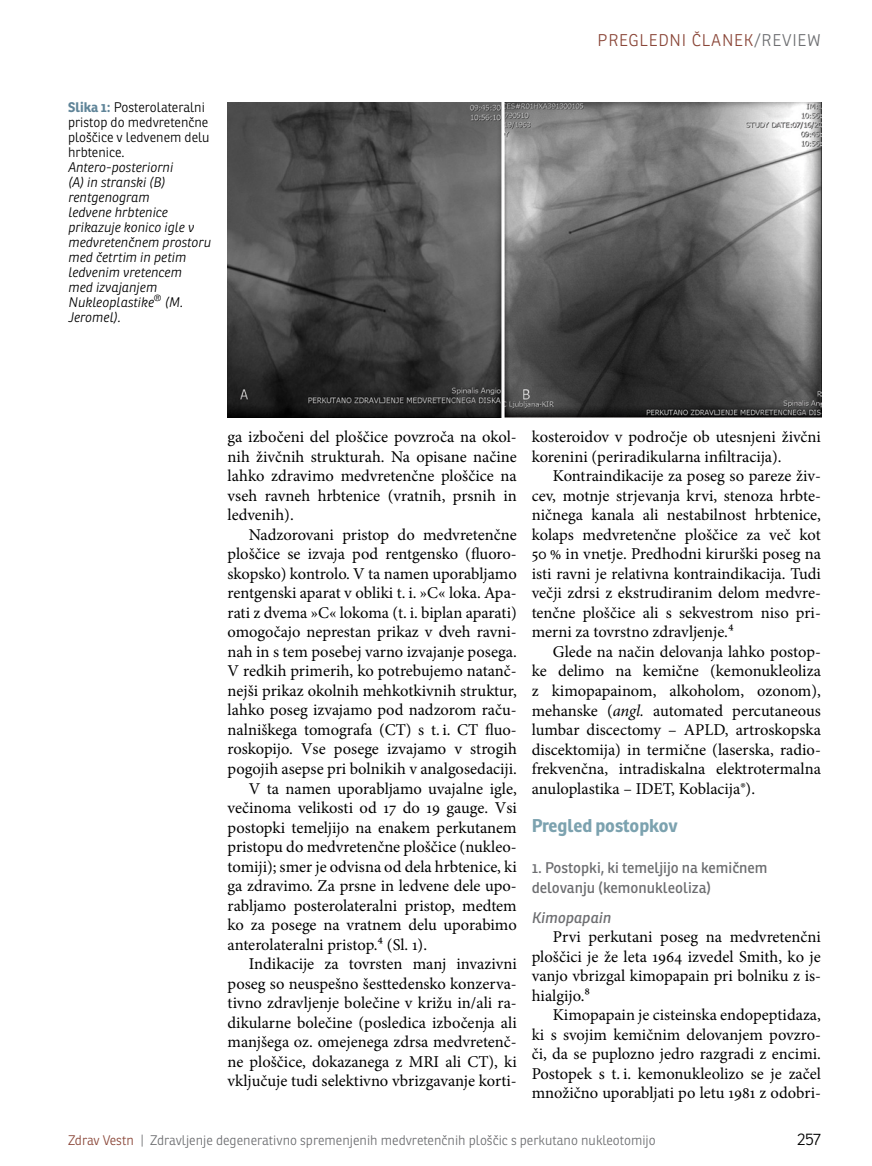
<style>
.page{position:relative;width:872px;height:1166px;background:#fff}
.page>*{position:absolute;margin:0;border:0;box-sizing:border-box;transform-origin:0 0}
.t1{font:700 18px "Ronnia";color:#7ca2af}
.t2{font:16.5px/19.5px "Minion Pro";color:#000;text-align:justify}
.t3{font:300 16.5px "Ronnia";letter-spacing:.05em;color:#8a4638}
.t4{font:300 16.5px "Ronnia";color:#000}
.t5{font:15px/19.5px "Ronnia";color:#6d6e71}
.t6{font:italic 15px "Ronnia";color:#6d6e71}
.t7{font:italic 300 13.5px/15px "Ronnia";color:#000}
.t8{font:300 13.5px "Ronnia";color:#6d6e71}
.t9{font:300 13.5px/15px "Ronnia";color:#000}
.s1{font-weight:700;color:#5f8498}
.s2{color:#6d6e71}
.s3{font-style:italic}
.s4{color:#8a4638}
</style>
<div class="page">
<img style="left:227px;top:102px;width:594px;height:315px">
<p class="t9" style="left:68px;top:99px;width:143px"><span class="s1">Slika 1:</span> Posterolateralni pristop do medvretenčne ploščice v ledvenem delu hrbtenice.</p>
<p class="t7" style="left:68px;top:159px;width:144px">Antero-posteriorni<br>(A) in stranski (B) rentgenogram<br>ledvene hrbtenice prikazuje konico igle v medvretenčnem prostoru med četrtim in petim ledvenim vretencem<br>med izvajanjem<br>Nukleoplastike<sup>®</sup> (M.<br>Jeromel).</p>
<p class="t3" style="left:597px;top:30px;width:225px">Pregledni članek<span class="s2">/Review</span></p>
<p class="t2" style="left:227px;top:427px;width:291px">ga izbočeni del ploščice povzroča na okol&shy;nih živčnih strukturah. Na opisane načine lahko zdravimo medvretenčne ploščice na vseh ravneh hrbtenice (vratnih, prsnih in ledvenih).</p>
<p class="t2" style="left:249px;top:524px;width:269px">Nadzorovani pristop do medvretenčne</p>
<p class="t2" style="left:227px;top:544px;width:291px">ploščice se izvaja pod rentgensko (fluoro-</p>
<p class="t2" style="left:227px;top:563px;width:291px">skopsko) kontrolo. V ta namen uporabljamo</p>
<p class="t2" style="left:227px;top:583px;width:291px">rentgenski aparat v obliki t. i. »C« loka. Apa-</p>
<p class="t2" style="left:227px;top:602px;width:291px">rati z dvema »C« lokoma (t. i. biplan aparati)</p>
<p class="t2" style="left:227px;top:622px;width:291px">omogočajo neprestan prikaz v dveh ravni-</p>
<p class="t2" style="left:227px;top:641px;width:291px">nah in s tem posebej varno izvajanje posega.</p>
<p class="t2" style="left:227px;top:661px;width:291px">V redkih primerih, ko potrebujemo natanč-</p>
<p class="t2" style="left:227px;top:680px;width:291px">nejši prikaz okolnih mehkotkivnih struktur,</p>
<p class="t2" style="left:227px;top:700px;width:291px">lahko poseg izvajamo pod nadzorom raču-</p>
<p class="t2" style="left:227px;top:719px;width:291px">nalniškega tomografa (CT) s t. i. CT fluo-</p>
<p class="t2" style="left:227px;top:739px;width:291px">roskopijo. Vse posege izvajamo v strogih</p>
<p class="t2" style="left:227px;top:758px;width:291px">pogojih asepse pri bolnikih v analgosedaciji.</p>
<p class="t2" style="left:249px;top:778px;width:269px">V ta namen uporabljamo uvajalne igle,</p>
<p class="t2" style="left:227px;top:797px;width:291px">večinoma velikosti od 17 do 19 gauge. Vsi</p>
<p class="t2" style="left:227px;top:817px;width:291px">postopki temeljijo na enakem perkutanem</p>
<p class="t2" style="left:227px;top:836px;width:291px">pristopu do medvretenčne ploščice (nukleo-</p>
<p class="t2" style="left:227px;top:856px;width:291px">tomiji); smer je odvisna od dela hrbtenice, ki</p>
<p class="t2" style="left:227px;top:875px;width:291px">ga zdravimo. Za prsne in ledvene dele upo-</p>
<p class="t2" style="left:227px;top:895px;width:291px">rabljamo posterolateralni pristop, medtem</p>
<p class="t2" style="left:227px;top:914px;width:291px">ko za posege na vratnem delu uporabimo</p>
<p class="t2" style="left:227px;top:934px;width:201px">anterolateralni pristop.4 (Sl. 1).</p>
<p class="t2" style="left:249px;top:953px;width:269px">Indikacije za tovrsten manj invazivni</p>
<p class="t2" style="left:227px;top:973px;width:291px">poseg so neuspešno šesttedensko konzerva-</p>
<p class="t2" style="left:227px;top:992px;width:291px">tivno zdravljenje bolečine v križu in/ali ra-</p>
<p class="t2" style="left:227px;top:1012px;width:291px">dikularne bolečine (posledica izbočenja ali</p>
<p class="t2" style="left:227px;top:1031px;width:291px">manjšega oz. omejenega zdrsa medvretenč-</p>
<p class="t2" style="left:227px;top:1051px;width:291px">ne ploščice, dokazanega z MRI ali CT), ki</p>
<p class="t2" style="left:227px;top:1070px;width:291px">vključuje tudi selektivno vbrizgavanje korti-</p>
<p class="t2" style="left:531px;top:427px;width:291px">kosteroidov v področje ob utesnjeni živčni korenini (periradikularna infiltracija).</p>
<p class="t2" style="left:531px;top:466px;width:291px;text-indent:21px">Kontraindikacije za poseg so pareze živ&shy;cev, motnje strjevanja krvi, stenoza hrbte&shy;ničnega kanala ali nestabilnost hrbtenice, kolaps medvretenčne ploščice za več kot 50 % in vnetje. Predhodni kirurški poseg na isti ravni je relativna kontraindikacija. Tudi večji zdrsi z ekstrudiranim delom medvre&shy;tenčne ploščice ali s sekvestrom niso pri&shy;merni za tovrstno zdravljenje.4</p>
<p class="t2" style="left:531px;top:641px;width:291px;text-indent:21px">Glede na način delovanja lahko postop&shy;ke delimo na kemične (kemonukleoliza z kimopapainom, alkoholom, ozonom), mehanske (<span class="s3">angl.</span> automated percutaneous lumbar discectomy – APLD, artroskopska discektomija) in termične (laserska, radio&shy;frekvenčna, intradiskalna elektrotermalna anuloplastika – IDET, Koblacija®).</p>
<p class="t1" style="left:531px;top:814px;width:148px">Pregled postopkov</p>
<p class="t5" style="left:531px;top:857px;width:237px">1. Postopki, ki temeljijo na kemičnem delovanju (kemonukleoliza)</p>
<p class="t6" style="left:531px;top:907px;width:81px">Kimopapain</p>
<p class="t2" style="left:532px;top:926px;width:291px;text-indent:21px">Prvi perkutani poseg na medvretenčni ploščici je že leta 1964 izvedel Smith, ko je vanjo vbrizgal kimopapain pri bolniku z is&shy;hialgijo.8</p>
<p class="t2" style="left:532px;top:1004px;width:291px;text-indent:21px">Kimopapain je cisteinska endopeptidaza, ki s svojim kemičnim delovanjem povzro&shy;či, da se puplozno jedro razgradi z encimi.<br>Postopek s t. i. kemonukleolizo se je začel množično uporabljati po letu 1981 z odobri-</p>
<p class="t8" style="left:68px;top:1131px;width:589px"><span class="s4">Zdrav Vestn</span> | Zdravljenje degenerativno spremenjenih medvretenčnih ploščic s perkutano nukleotomijo</p>
<p class="t4" style="left:797px;top:1128px;width:25px">257</p>
</div>
